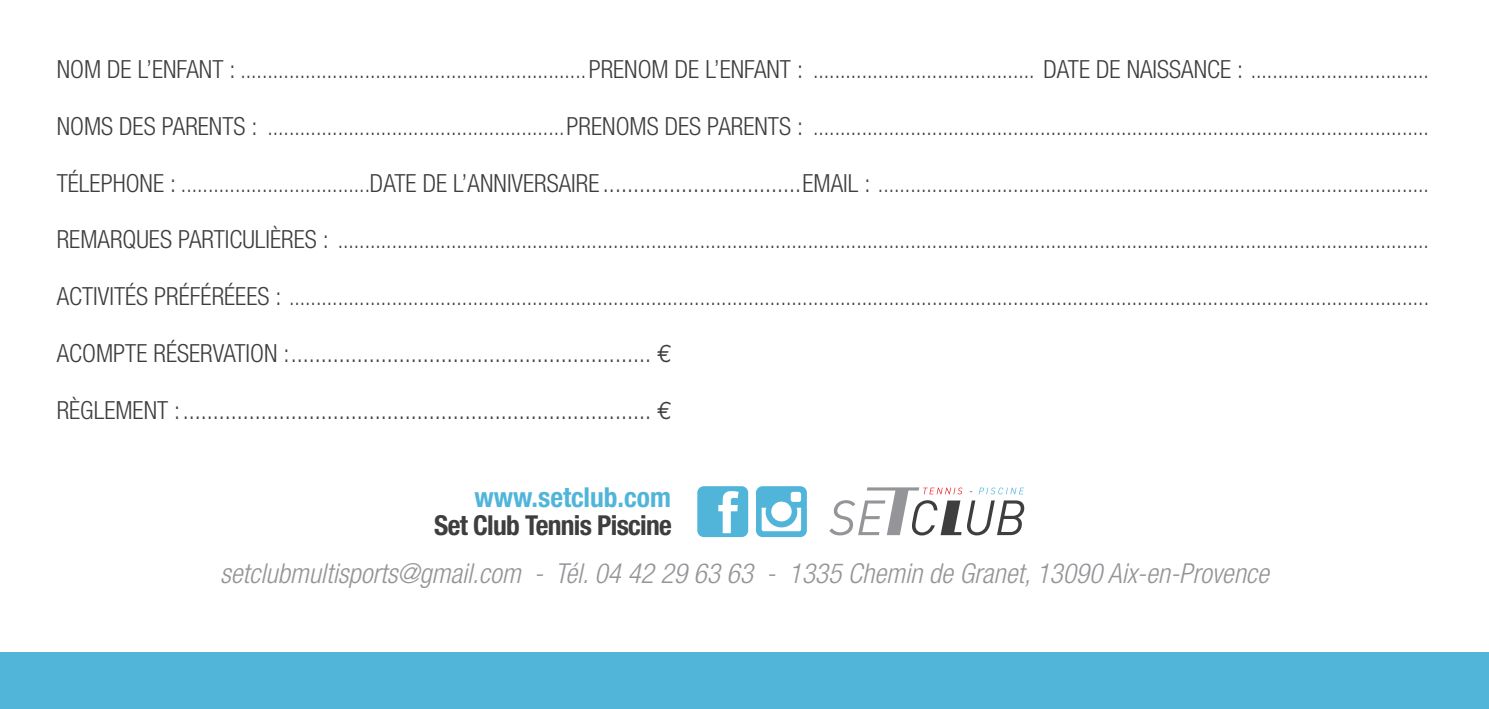
<style>
.page{position:relative;width:1489px;height:709px;background:#fff}
.page>*{position:absolute;margin:0;border:0;box-sizing:border-box;transform-origin:0 0}
.t1{font:italic 300 condensed 27.5px "Helvetica Neue LT Std";color:#939598}
.t2{font:700 condensed 27.5px "Helvetica Neue";letter-spacing:-.025em;color:#3e3e3f}
.t3{font:700 condensed 27.5px "Helvetica Neue";color:#51b5da}
.t4{font:300 condensed 25px "Helvetica Neue";color:#3e3e3f}
.t5{font:300 condensed 22.5px "Helvetica Neue";color:#3e3e3f}
.s1{font-size:25px}
.s2{font-family:"Euro Mono";font-weight:400;font-stretch:normal}
</style>
<div class="page">
<svg style="left:829px;top:487px;width:195px;height:48px"></svg>
<div style="left:697px;top:486px;width:51px;height:51px;background:#51b5da;border-radius:7px"></div>
<svg style="left:718px;top:491px;width:20px;height:42px"></svg>
<svg style="left:756px;top:486px;width:50px;height:51px"></svg>
<div style="left:0;top:652px;width:1488px;height:57px;background:#51b5da"></div>
<p class="t5" style="left:57px;top:58px;width:1373px"><span class="s1">NOM DE L’ENFANT :</span> ................................................................<span class="s1">PRENOM DE L’ENFANT :</span> ......................................... <span class="s1">DATE DE NAISSANCE :</span> .................................</p>
<p class="t5" style="left:57px;top:114px;width:1373px"><span class="s1">NOMS DES PARENTS :</span> .......................................................<span class="s1">PRENOMS DES PARENTS :</span> ..................................................................................................................</p>
<p class="t5" style="left:57px;top:171px;width:1373px"><span class="s1">TÉLEPHONE :</span> ...................................<span class="s1">DATE DE L’ANNIVERSAIRE .................................EMAIL :</span> ......................................................................................................</p>
<p class="t5" style="left:57px;top:228px;width:1373px"><span class="s1">REMARQUES PARTICULIÈRES :</span> ..........................................................................................................................................................................................................</p>
<p class="t5" style="left:57px;top:284px;width:1373px"><span class="s1">ACTIVITÉS PRÉFÉRÉEES :</span> ...................................................................................................................................................................................................................</p>
<p class="t4" style="left:57px;top:339px;width:616px">ACOMPTE RÉSERVATION :............................................................ <span class="s2">€</span></p>
<p class="t4" style="left:57px;top:395px;width:617px">RÈGLEMENT :.............................................................................. <span class="s2">€</span></p>
<p class="t3" style="left:474px;top:481px;width:198px">www.setclub.com</p>
<p class="t2" style="left:434px;top:508px;width:239px">Set Club Tennis Piscine</p>
<p class="t1" style="left:220px;top:557px;width:1050px">setclubmultisports@gmail.com - Tél. 04 42 29 63 63 - 1335 Chemin de Granet, 13090 Aix-en-Provence</p>
</div>
